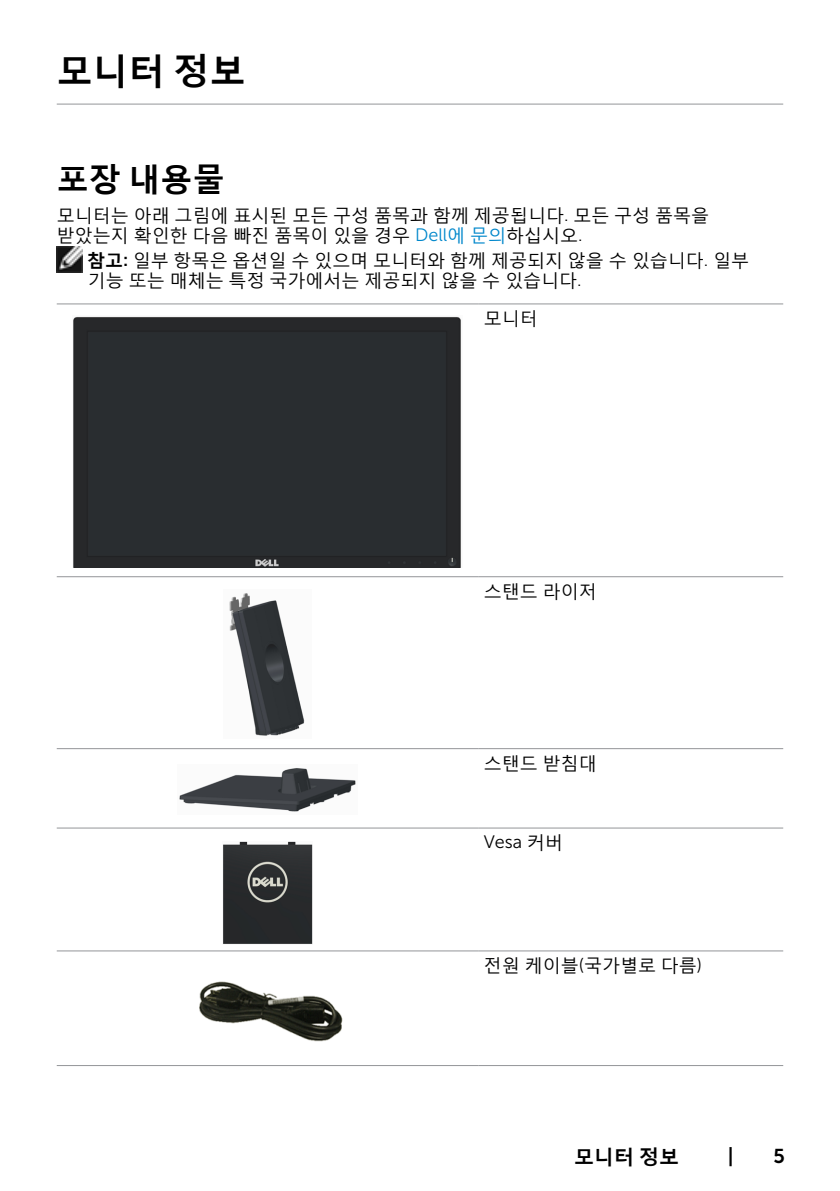
<style>
.page{position:relative;width:840px;height:1191px;background:#fff}
.page>*{position:absolute;margin:0;border:0;box-sizing:border-box;transform-origin:0 0}
.Head1{font:700 36px "Malgun Gothic";color:#000}
.Head2{font:700 32px "Malgun Gothic";color:#000}
.Page_No{font:700 20px "Malgun Gothic";color:#000}
.Page_No-2{font:20px "Museo Sans For Dell 700";color:#000}
.Paragraph{font:18px/20px "Malgun Gothic";color:#000}
.Note{font:18px/20px "Malgun Gothic";color:#000}
.Table_Paragraph{font:18px "Malgun Gothic";color:#000}
.Table_Paragraph-2{font:18px "Museo Sans For Dell 300";color:#000}
.s1{font-family:"Museo Sans For Dell 300"}
.s2{font-family:"Museo Sans For Dell 300";color:#0087cb}
.s3{color:#0087cb}
.s4{font-weight:700}
.s5{font-family:"Museo Sans For Dell 700"}
.s6{font-family:"Malgun Gothic"}
</style>
<div class="page">
<hr style="left:57px;top:104px;width:725px;height:1px;background:#939598">
<img style="left:57px;top:246px;width:25px;height:26px">
<hr style="left:57px;top:303px;width:421px;height:1px;background:#939598">
<hr style="left:478px;top:303px;width:304px;height:1px;background:#939598">
<hr style="left:57px;top:576px;width:421px;height:1px;background:#939598">
<hr style="left:57px;top:748px;width:421px;height:1px;background:#939598">
<hr style="left:57px;top:827px;width:421px;height:1px;background:#939598">
<hr style="left:57px;top:950px;width:421px;height:1px;background:#939598">
<hr style="left:478px;top:576px;width:304px;height:1px;background:#939598">
<hr style="left:478px;top:748px;width:304px;height:1px;background:#939598">
<hr style="left:478px;top:827px;width:304px;height:1px;background:#939598">
<hr style="left:478px;top:950px;width:304px;height:1px;background:#939598">
<hr style="left:57px;top:1065px;width:421px;height:1px;background:#939598">
<hr style="left:478px;top:1065px;width:304px;height:1px;background:#939598">
<div style="left:73px;top:316px;width:388px;height:251px;background:#292d30"></div>
<img style="left:229px;top:593px;width:76px;height:143px">
<img style="left:179px;top:768px;width:177px;height:44px">
<img style="left:223px;top:841px;width:89px;height:103px">
<img style="left:199px;top:981px;width:144px;height:61px">
<p class="Head1" style="left:57px;top:48px;width:190px">모니터 정보</p>
<p class="Head2" style="left:57px;top:159px;width:169px">포장 내용물</p>
<p class="Paragraph" style="left:57px;top:204px;width:653px">모니터는 아래 그림에 표시된 모든 구성 품목과 함께 제공됩니다<span class="s1">.</span> 모든 구성 품목을 받았는지 확인한 다음 빠진 품목이 있을 경우 <span class="s2">Dell</span><span class="s3">에 문의</span>하십시오<span class="s1">.</span></p>
<p class="Note" style="left:87px;top:250px;width:663px"><span class="s4">참고</span><span class="s5">:</span> 일부 항목은 옵션일 수 있으며 모니터와 함께 제공되지 않을 수 있습니다<span class="s1">.</span> 일부 기능 또는 매체는 특정 국가에서는 제공되지 않을 수 있습니다<span class="s1">.</span></p>
<p class="Table_Paragraph" style="left:483px;top:307px;width:55px">모니터</p>
<p class="Table_Paragraph" style="left:483px;top:580px;width:114px">스탠드 라이저</p>
<p class="Table_Paragraph" style="left:483px;top:752px;width:114px">스탠드 받침대</p>
<p class="Table_Paragraph-2" style="left:483px;top:832px;width:81px">Vesa <span class="s6">커버</span></p>
<p class="Table_Paragraph" style="left:483px;top:954px;width:220px">전원 케이블<span class="s1">(</span>국가별로 다름<span class="s1">)</span></p>
<p class="Page_No" style="left:573px;top:1143px;width:106px">모니터 정보</p>
<p class="Page_No-2" style="left:727px;top:1144px;width:7px">|</p>
<p class="Page_No-2" style="left:773px;top:1144px;width:13px">5</p>
</div>
